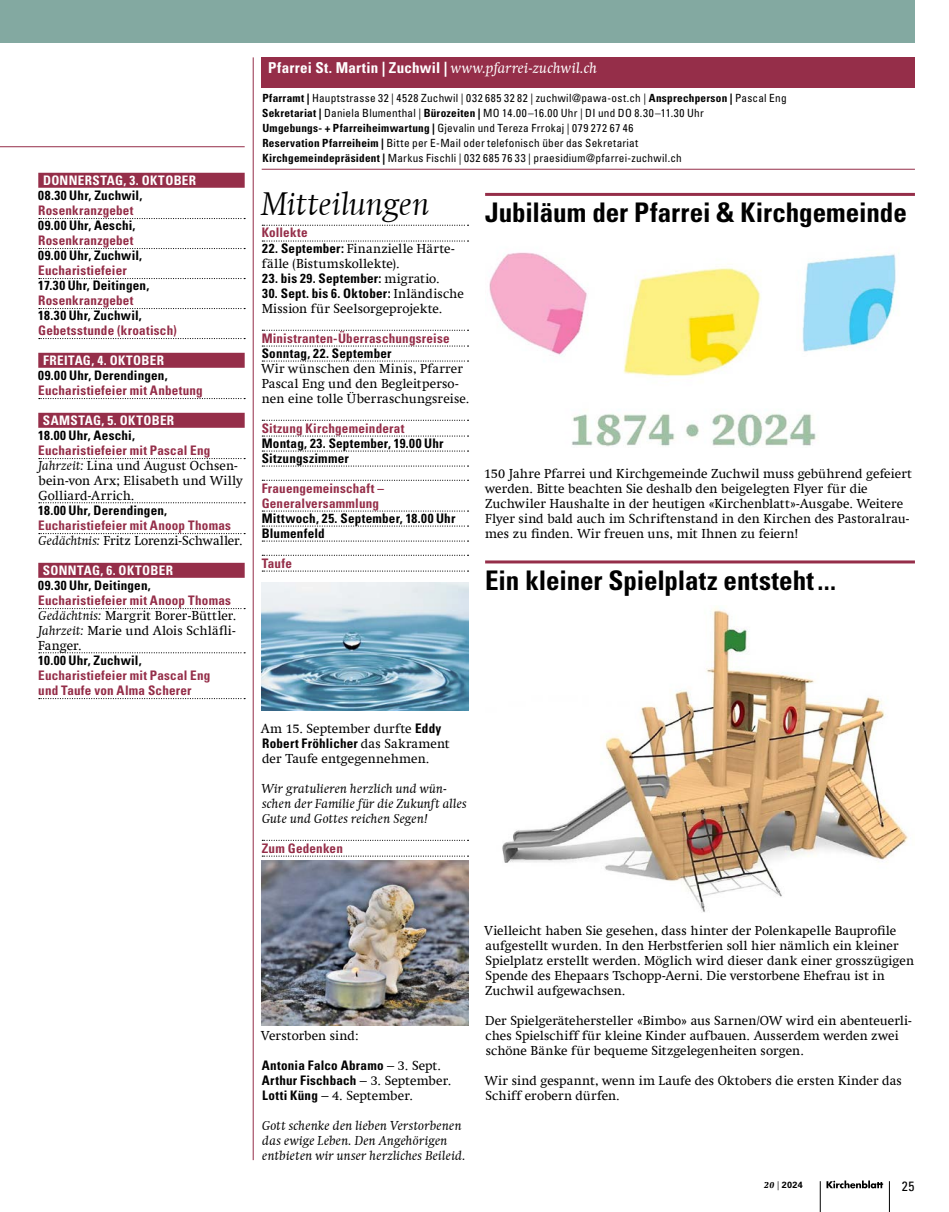
<style>
.page{position:relative;width:949px;height:1212px;background:#fff}
.page>*{position:absolute;margin:0;border:0;box-sizing:border-box;transform-origin:0 0}
.t1{font:italic 300 33px "Swift Com";letter-spacing:.005em;color:#000}
.t2{font:700 condensed 27px "Univers LT Std";letter-spacing:-.005em;color:#000}
.t3{font:700 condensed 15px "Univers LT Std";letter-spacing:.02em;color:#fff}
.t4{font:condensed 13.5px "Univers LT Std";color:#000}
.t5{font:13.2px/15px "Swift Com";letter-spacing:.005em;color:#000}
.t6{font:700 condensed 13.2px/15px "Univers LT Std";letter-spacing:.015em;color:#000}
.t7{font:700 condensed 13.2px/15px "Univers LT Std";letter-spacing:.015em;color:#952e49}
.t8{font:italic 13.2px/15px "Swift Com";letter-spacing:.02em;color:#000}
.t9{font:700 condensed 13.2px "Univers LT Std";letter-spacing:.025em;color:#fff}
.t10{font:condensed 11.25px/15px "Univers LT Std";letter-spacing:.02em;color:#000}
.t11{font:700 9px "Univers LT Std";color:#000}
.s1{font-style:italic}
.s2{font-family:"Swift Com";font-weight:400;font-style:italic;font-stretch:normal}
.s3{font-weight:700}
.s4{font-family:"Univers LT Std";font-weight:700;font-stretch:condensed}
.s5{font-family:"Swift Com";font-weight:400;font-stretch:normal}
.s6{font-family:"Swift Com";font-weight:800;font-style:italic}
.s7{font-weight:400;font-stretch:condensed}
</style>
<div class="page">
<hr style="left:819px;top:1181px;width:1px;height:31px;background:#000">
<hr style="left:888px;top:1181px;width:1px;height:31px;background:#000">
<svg style="left:826px;top:1180px;width:56px;height:8px"></svg>
<div style="left:0;top:0;width:914px;height:43px;background:#83a9a1"></div>
<div style="left:261px;top:57px;width:653px;height:30px;background:#952e49"></div>
<hr style="left:261px;top:169px;width:653px;height:1px;background:#952e49">
<hr style="left:0;top:146px;width:244px;height:1px;background:#952e49">
<hr style="left:253px;top:57px;width:1px;height:1103px;background:#952e49">
<svg style="left:262px;top:225px;width:206px;height:1px"></svg>
<svg style="left:262px;top:240px;width:206px;height:2px"></svg>
<svg style="left:262px;top:330px;width:206px;height:1px"></svg>
<svg style="left:262px;top:345px;width:206px;height:2px"></svg>
<svg style="left:262px;top:360px;width:206px;height:2px"></svg>
<svg style="left:262px;top:420px;width:206px;height:1px"></svg>
<svg style="left:262px;top:435px;width:206px;height:2px"></svg>
<svg style="left:262px;top:450px;width:206px;height:2px"></svg>
<svg style="left:262px;top:465px;width:206px;height:2px"></svg>
<svg style="left:262px;top:480px;width:206px;height:1px"></svg>
<svg style="left:262px;top:510px;width:206px;height:2px"></svg>
<svg style="left:262px;top:525px;width:206px;height:2px"></svg>
<svg style="left:262px;top:540px;width:206px;height:2px"></svg>
<svg style="left:262px;top:555px;width:206px;height:1px"></svg>
<svg style="left:262px;top:570px;width:206px;height:2px"></svg>
<svg style="left:262px;top:840px;width:206px;height:1px"></svg>
<svg style="left:262px;top:855px;width:206px;height:2px"></svg>
<img style="left:261px;top:582px;width:207px;height:128px">
<img style="left:261px;top:860px;width:207px;height:165px">
<hr style="left:485px;top:193px;width:429px;height:3px;background:#952e49">
<hr style="left:485px;top:560px;width:429px;height:3px;background:#952e49">
<img style="left:489px;top:252px;width:407px;height:195px">
<img style="left:502px;top:606px;width:406px;height:306px">
<div style="left:38px;top:173px;width:206px;height:15px;background:#952e49"></div>
<svg style="left:39px;top:218px;width:206px;height:1px"></svg>
<svg style="left:39px;top:248px;width:206px;height:1px"></svg>
<svg style="left:39px;top:278px;width:206px;height:1px"></svg>
<svg style="left:39px;top:308px;width:206px;height:1px"></svg>
<svg style="left:39px;top:338px;width:206px;height:1px"></svg>
<div style="left:38px;top:353px;width:206px;height:15px;background:#952e49"></div>
<svg style="left:39px;top:398px;width:206px;height:1px"></svg>
<div style="left:38px;top:413px;width:206px;height:15px;background:#952e49"></div>
<svg style="left:39px;top:458px;width:206px;height:1px"></svg>
<svg style="left:39px;top:502px;width:206px;height:1px"></svg>
<svg style="left:39px;top:533px;width:206px;height:1px"></svg>
<div style="left:38px;top:563px;width:206px;height:15px;background:#952e49"></div>
<svg style="left:39px;top:608px;width:206px;height:1px"></svg>
<svg style="left:39px;top:652px;width:206px;height:1px"></svg>
<svg style="left:39px;top:698px;width:206px;height:1px"></svg>
<p class="t9" style="left:43px;top:172px;width:155px">DONNERSTAG, 3. OKTOBER</p>
<p class="t6" style="left:38px;top:188px;width:106px">08.30 Uhr, Zuchwil,</p>
<p class="t7" style="left:38px;top:203px;width:97px">Rosenkranzgebet</p>
<p class="t6" style="left:38px;top:218px;width:99px">09.00 Uhr, Aeschi,</p>
<p class="t7" style="left:38px;top:233px;width:97px">Rosenkranzgebet</p>
<p class="t6" style="left:38px;top:248px;width:105px">09.00 Uhr, Zuchwil,</p>
<p class="t7" style="left:38px;top:263px;width:90px">Eucharistiefeier</p>
<p class="t6" style="left:38px;top:278px;width:112px">17.30 Uhr, Deitingen,</p>
<p class="t7" style="left:38px;top:293px;width:97px">Rosenkranzgebet</p>
<p class="t6" style="left:38px;top:308px;width:105px">18.30 Uhr, Zuchwil,</p>
<p class="t7" style="left:38px;top:323px;width:140px">Gebetsstunde (kroatisch)</p>
<p class="t9" style="left:43px;top:352px;width:122px">FREITAG, 4. OKTOBER</p>
<p class="t6" style="left:38px;top:368px;width:131px">09.00 Uhr, Derendingen,</p>
<p class="t7" style="left:38px;top:383px;width:166px">Eucharistiefeier mit Anbetung</p>
<p class="t9" style="left:43px;top:412px;width:133px">SAMSTAG, 5. OKTOBER</p>
<p class="t6" style="left:38px;top:428px;width:98px">18.00 Uhr, Aeschi,</p>
<p class="t7" style="left:38px;top:443px;width:173px">Eucharistiefeier mit Pascal Eng</p>
<p class="t5" style="left:38px;top:458px;width:206px"><span class="s1">Jahrzeit:</span> Lina und August Ochsen&shy;bein-von Arx; Elisabeth und Willy<br>Golliard-Arrich.</p>
<p class="t6" style="left:38px;top:503px;width:130px">18.00 Uhr, Derendingen,</p>
<p class="t7" style="left:38px;top:518px;width:194px">Eucharistiefeier mit Anoop Thomas</p>
<p class="t5" style="left:39px;top:533px;width:205px"><span class="s1">Gedächtnis:</span> Fritz Lorenzi-Schwaller.</p>
<p class="t9" style="left:43px;top:562px;width:132px">SONNTAG, 6. OKTOBER</p>
<p class="t6" style="left:38px;top:578px;width:114px">09.30 Uhr, Deitingen,</p>
<p class="t7" style="left:38px;top:593px;width:194px">Eucharistiefeier mit Anoop Thomas</p>
<p class="t5" style="left:38px;top:608px;width:200px;text-align:justify"><span class="s1">Gedächtnis:</span> Margrit Borer-Büttler.<br><span class="s1">Jahrzeit:</span> Marie und Alois Schläfli-Fanger.</p>
<p class="t6" style="left:38px;top:653px;width:105px">10.00 Uhr, Zuchwil,</p>
<p class="t7" style="left:38px;top:668px;width:173px">Eucharistiefeier mit Pascal Eng und Taufe von Alma Scherer</p>
<p class="t3" style="left:268px;top:58px;width:330px">Pfarrei St. Martin | Zuchwil | <span class="s2">www.pfarrei-zuchwil.ch</span></p>
<p class="t10" style="left:262px;top:91px;width:525px"><span class="s3">Pfarramt |</span> Hauptstrasse 32 | 4528 Zuchwil | 032 685 32 82 | zuchwil@pawa-ost.ch | <span class="s3">Ansprechperson |</span> Pascal Eng <span class="s3">Sekretariat |</span> Daniela Blumenthal | <span class="s3">Bürozeiten |</span> MO 14.00–16.00 Uhr | DI und DO 8.30–11.30 Uhr<br><span class="s3">Umgebungs- + Pfarreiheimwartung |</span> Gjevalin und Tereza Frrokaj | 079 272 67 46<br><span class="s3">Reservation Pfarreiheim |</span> Bitte per E-Mail oder telefonisch über das Sekretariat<br><span class="s3">Kirchgemeindepräsident |</span> Markus Fischli | 032 685 76 33 | praesidium@pfarrei-zuchwil.ch</p>
<h1 class="t1" style="left:261px;top:185px;width:170px">Mitteilungen</h1>
<p class="t7" style="left:261px;top:225px;width:47px">Kollekte</p>
<p class="t5" style="left:262px;top:240px;width:194px"><span class="s4">22. September:</span> Finanzielle Härte&shy;fälle (Bistumskollekte).</p>
<p class="t6" style="left:262px;top:270px;width:179px">23. bis 29. September: <span class="s5">migratio.</span></p>
<p class="t6" style="left:262px;top:285px;width:203px">30. Sept. bis 6. Oktober: <span class="s5">Inländische</span></p>
<p class="t5" style="left:261px;top:300px;width:182px">Mission für Seelsorgeprojekte.</p>
<p class="t7" style="left:261px;top:330px;width:189px">Ministranten-Überraschungsreise</p>
<p class="t6" style="left:261px;top:345px;width:131px">Sonntag, 22. September</p>
<p class="t5" style="left:261px;top:361px;width:210px">Wir wünschen den Minis, Pfarrer<br>Pascal Eng und den Begleitperso&shy;nen eine tolle Überraschungsreise.</p>
<p class="t7" style="left:261px;top:420px;width:144px">Sitzung Kirchgemeinderat</p>
<p class="t6" style="left:261px;top:435px;width:183px">Montag, 23. September, 19.00 Uhr<br>Sitzungszimmer</p>
<p class="t7" style="left:261px;top:480px;width:124px">Frauengemeinschaft –<br>Generalversammlung</p>
<p class="t6" style="left:261px;top:510px;width:195px">Mittwoch, 25. September, 18.00 Uhr<br>Blumenfeld</p>
<p class="t7" style="left:261px;top:555px;width:32px">Taufe</p>
<h2 class="t2" style="left:485px;top:196px;width:423px">Jubiläum der Pfarrei &amp; Kirchgemeinde</h2>
<p class="t5" style="left:484px;top:465px;width:429px">150 Jahre Pfarrei und Kirchgemeinde Zuchwil muss gebührend gefeiert werden. Bitte beachten Sie deshalb den beigelegten Flyer für die Zuchwiler Haushalte in der heutigen «Kirchenblatt»-Ausgabe. Weitere Flyer sind bald auch im Schriftenstand in den Kirchen des Pastoralrau&shy;mes zu finden. Wir freuen uns, mit Ihnen zu feiern!</p>
<h2 class="t2" style="left:485px;top:564px;width:352px">Ein kleiner Spielplatz entsteht...</h2>
<p class="t5" style="left:261px;top:721px;width:182px">Am 15. September durfte <span class="s4">Eddy</span></p>
<p class="t6" style="left:262px;top:735px;width:189px">Robert Fröhlicher <span class="s5">das Sakrament</span></p>
<p class="t5" style="left:262px;top:751px;width:168px">der Taufe entgegennehmen.</p>
<p class="t8" style="left:261px;top:781px;width:207px">Wir gratulieren herzlich und wün&shy;schen der Familie für die Zukunft alles<br>Gute und Gottes reichen Segen!</p>
<p class="t7" style="left:262px;top:840px;width:83px">Zum Gedenken</p>
<p class="t5" style="left:261px;top:1028px;width:99px">Verstorben sind:</p>
<p class="t6" style="left:262px;top:1058px;width:191px">Antonia Falco Abramo <span class="s5">– 3. Sept.<br></span>Arthur Fischbach <span class="s5">– 3. September.</span></p>
<p class="t5" style="left:262px;top:1088px;width:152px"><span class="s4">Lotti Küng</span> – 4. September.</p>
<p class="t8" style="left:262px;top:1118px;width:205px">Gott schenke den lieben Verstorbenen das ewige Leben. Den Angehörigen entbieten wir unser herzliches Beileid.</p>
<p class="t5" style="left:484px;top:923px;width:431px">Vielleicht haben Sie gesehen, dass hinter der Polenkapelle Bauprofile aufgestellt wurden. In den Herbstferien soll hier nämlich ein kleiner Spielplatz erstellt werden. Möglich wird dieser dank einer grosszügigen Spende des Ehepaars Tschopp-Aerni. Die verstorbene Ehefrau ist in Zuchwil aufgewachsen.</p>
<p class="t5" style="left:485px;top:1013px;width:428px">Der Spielgerätehersteller «Bimbo» aus Sarnen/OW wird ein abenteuerli&shy;ches Spielschiff für kleine Kinder aufbauen. Ausserdem werden zwei schöne Bänke für bequeme Sitzgelegenheiten sorgen.</p>
<p class="t5" style="left:484px;top:1073px;width:419px">Wir sind gespannt, wenn im Laufe des Oktobers die ersten Kinder das<br>Schiff erobern dürfen.</p>
<p class="t11" style="left:764px;top:1179px;width:40px"><span class="s6">20</span> <span class="s7">|</span> 2024</p>
<p class="t4" style="left:901px;top:1177px;width:14px">25</p>
</div>
